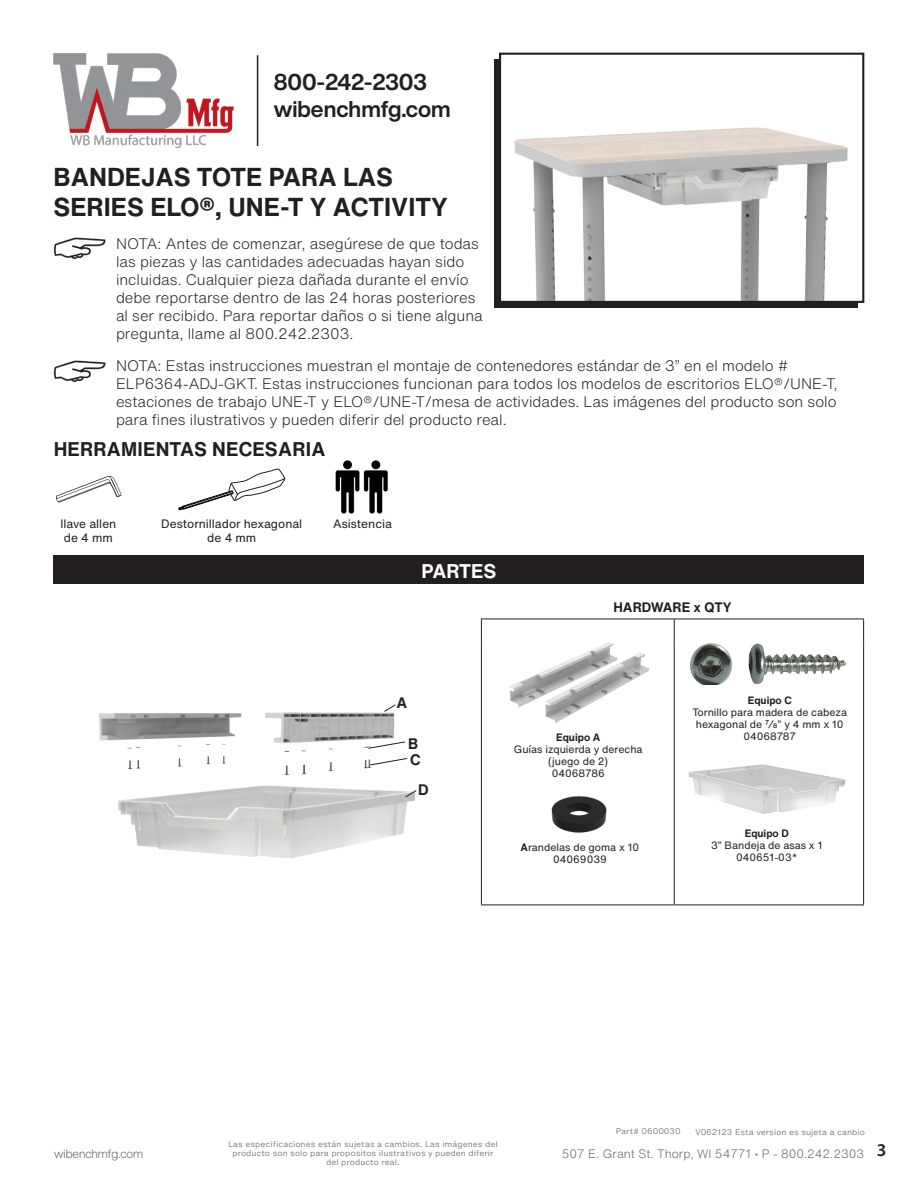
<style>
.page{position:relative;width:918px;height:1188px;background:#fff}
.page>*{position:absolute;margin:0;border:0;box-sizing:border-box;transform-origin:0 0}
.t1{font:700 25.5px/30.6px "Helvetica Now Text";color:#231f20}
.t2{font:700 22.5px "Helvetica Now Display";letter-spacing:-.005em;color:#231f20}
.t3{font:700 19.5px "Helvetica Now Text";letter-spacing:.01em;color:#231f20}
.t4{font:700 19.5px "Helvetica Now Text";color:#fff}
.t5{font:600 18px "Myriad Pro";color:#231f20}
.t6{font:300 15px/18px "Helvetica Now Text";color:#231f20}
.t7{font:700 15px "Helvetica Now Text";color:#231f20}
.t8{font:700 13.5px "Helvetica Now Text";color:#231f20}
.t9{font:12px/13.5px "Helvetica Now Text";color:#231f20}
.t10{font:300 12px "Helvetica Now Text";color:#636366}
.t11{font:300 12px "Helvetica Now Display";color:#636366}
.t12{font:10.5px/12px "Helvetica Now Text";color:#231f20;text-align:center}
.t13{font:700 10.5px "Helvetica Now Text";color:#231f20}
.t14{font:300 7.5px/9px "Helvetica Now Micro";color:#636366;text-align:center}
.s1{font-weight:700}
</style>
<div class="page">
<img style="left:53px;top:53px;width:181px;height:96px">
<hr style="left:257px;top:55px;width:1px;height:91px;background:#231f20">
<div style="left:54px;top:555px;width:810px;height:28px;background:#231f20"></div>
<img style="left:56px;top:475px;width:66px;height:28px">
<img style="left:335px;top:460px;width:53px;height:54px">
<img style="left:54px;top:237px;width:52px;height:23px">
<img style="left:54px;top:360px;width:52px;height:23px">
<svg style="left:178px;top:469px;width:107px;height:41px"></svg>
<div style="left:495px;top:59px;width:363px;height:249px;background:#231f20"></div>
<img style="left:502px;top:59px;width:356px;height:241px">
<div style="left:499px;top:53px;width:365px;height:250px;border:2px solid #231f20"></div>
<img style="left:673px;top:676px;width:192px;height:199px">
<hr style="left:481px;top:619px;width:193px;height:1px;background:#231f20">
<svg style="left:481px;top:619px;width:1px;height:24px"></svg>
<hr style="left:674px;top:619px;width:190px;height:1px;background:#231f20">
<svg style="left:674px;top:619px;width:1px;height:24px"></svg>
<svg style="left:863px;top:619px;width:1px;height:24px"></svg>
<hr style="left:481px;top:643px;width:1px;height:262px;background:#231f20">
<hr style="left:674px;top:643px;width:1px;height:262px;background:#231f20">
<hr style="left:863px;top:643px;width:1px;height:262px;background:#231f20">
<hr style="left:481px;top:905px;width:193px;height:1px;background:#231f20">
<hr style="left:674px;top:905px;width:190px;height:1px;background:#231f20">
<img style="left:741px;top:643px;width:110px;height:42px">
<img style="left:688px;top:643px;width:48px;height:42px">
<img style="left:509px;top:633px;width:165px;height:135px">
<img style="left:551px;top:796px;width:56px;height:37px">
<img style="left:54px;top:583px;width:394px;height:276px">
<svg style="left:383px;top:704px;width:13px;height:8px"></svg>
<svg style="left:367px;top:741px;width:39px;height:8px"></svg>
<svg style="left:405px;top:789px;width:12px;height:9px"></svg>
<svg style="left:369px;top:758px;width:39px;height:8px"></svg>
<p class="t2" style="left:274px;top:67px;width:155px">800-242-2303</p>
<p class="t2" style="left:274px;top:94px;width:178px">wibenchmfg.com</p>
<p class="t1" style="left:54px;top:161px;width:396px">BANDEJAS TOTE PARA LAS<br>SERIES ELO®, UNE-T Y ACTIVITY</p>
<p class="t6" style="left:116px;top:234px;width:368px">NOTA: Antes de comenzar, asegúrese de que todas las piezas y las cantidades adecuadas hayan sido incluidas. Cualquier pieza dañada durante el envío debe reportarse dentro de las 24 horas posteriores al ser recibido. Para reportar daños o si tiene alguna pregunta, llame al 800.242.2303.</p>
<p class="t6" style="left:116px;top:357px;width:723px">NOTA: Estas instrucciones muestran el montaje de contenedores estándar de 3” en el modelo # ELP6364-ADJ-GKT. Estas instrucciones funcionan para todos los modelos de escritorios ELO®/UNE-T, estaciones de trabajo UNE-T y ELO®/UNE-T/mesa de actividades. Las imágenes del producto son solo para fines ilustrativos y pueden diferir del producto real.</p>
<p class="t3" style="left:54px;top:434px;width:273px">HERRAMIENTAS NECESARIA</p>
<p class="t9" style="left:60px;top:517px;width:57px">llave allen de 4 mm</p>
<p class="t9" style="left:161px;top:517px;width:143px;text-align:center">Destornillador hexagonal de 4 mm</p>
<p class="t9" style="left:333px;top:517px;width:60px">Asistencia</p>
<p class="t4" style="left:422px;top:556px;width:76px">PARTES</p>
<p class="t8" style="left:613px;top:597px;width:120px">HARDWARE x QTY</p>
<p class="t7" style="left:397px;top:692px;width:12px">A</p>
<p class="t7" style="left:408px;top:732px;width:12px">B</p>
<p class="t7" style="left:410px;top:749px;width:12px">C</p>
<p class="t7" style="left:418px;top:779px;width:12px">D</p>
<p class="t13" style="left:748px;top:692px;width:46px">Equipo C</p>
<p class="t12" style="left:692px;top:706px;width:156px">Tornillo para madera de cabeza hexagonal de 7/8” y 4 mm x 10</p>
<p class="t13" style="left:556px;top:729px;width:46px">Equipo A</p>
<p class="t12" style="left:743px;top:730px;width:54px">04068787</p>
<p class="t12" style="left:514px;top:743px;width:130px">Guías izquierda y derecha</p>
<p class="t12" style="left:548px;top:755px;width:61px">(juego de 2)</p>
<p class="t12" style="left:552px;top:767px;width:55px">04068786</p>
<p class="t12" style="left:521px;top:841px;width:120px"><span class="s1">A</span>randelas de goma x 10</p>
<p class="t12" style="left:553px;top:853px;width:55px">04069039</p>
<p class="t13" style="left:745px;top:826px;width:46px">Equipo D</p>
<p class="t12" style="left:711px;top:839px;width:113px">3” Bandeja de asas x 1</p>
<p class="t12" style="left:736px;top:851px;width:63px">040651-03*</p>
<p class="t14" style="left:616px;top:1127px;width:67px">Part# 0600030</p>
<p class="t14" style="left:695px;top:1127px;width:171px">V062123 Esta version es sujeta a canbio</p>
<p class="t14" style="left:228px;top:1139px;width:271px">Las especificaciones están sujetas a cambios. Las imágenes del producto son solo para propositos ilustrativos y pueden diferir del producto real.</p>
<p class="t11" style="left:54px;top:1146px;width:91px">wibenchmfg.com</p>
<p class="t10" style="left:562px;top:1145px;width:304px">507 E. Grant St. Thorp, WI 54771 • P - 800.242.2303</p>
<p class="t5" style="left:877px;top:1139px;width:11px">3</p>
</div>
